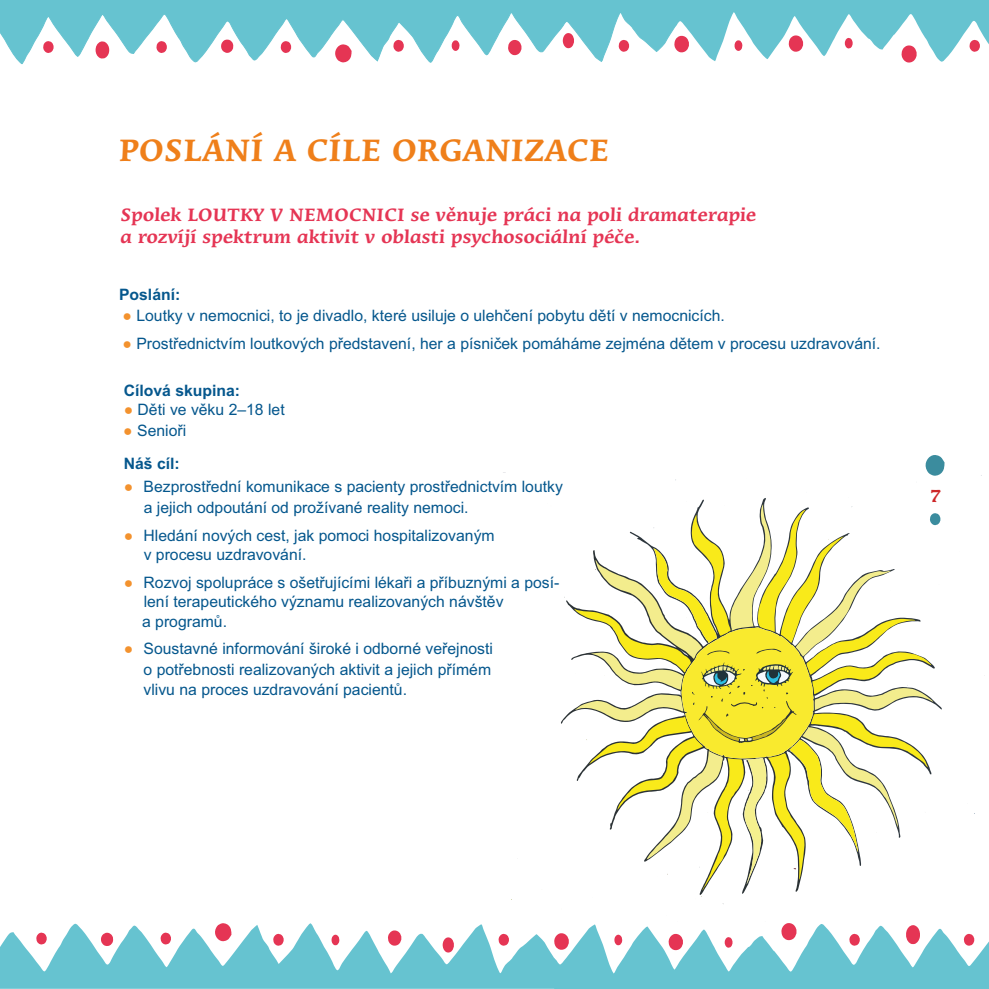
<style>
.page{position:relative;width:989px;height:989px;background:#fff}
.page>*{position:absolute;margin:0;border:0;box-sizing:border-box;transform-origin:0 0}
.t1{font:700 33.25px "Mirarae TL";color:#ef7f1a}
.t2{font:700 19.25px/21.3px "Mirarae TL";color:#e53554}
.t3{font:700 19.25px "Mirarae TL";color:#cd2628}
.t4{font:15.75px/18.9px "Arial";color:#05578d}
.t5{font:700 15.75px "Arial";color:#05578d}
.s1{color:#f3922e}
</style>
<div class="page">
<svg style="left:0;top:0;width:674px;height:64px;fill:#66c3d0"></svg>
<svg style="left:563px;top:33px;width:12px;height:16px"></svg>
<svg style="left:95px;top:41px;width:14px;height:18px"></svg>
<svg style="left:451px;top:40px;width:9px;height:11px"></svg>
<svg style="left:43px;top:41px;width:11px;height:12px"></svg>
<svg style="left:156px;top:41px;width:12px;height:12px"></svg>
<svg style="left:281px;top:41px;width:11px;height:12px"></svg>
<svg style="left:393px;top:40px;width:11px;height:12px"></svg>
<svg style="left:508px;top:40px;width:14px;height:16px"></svg>
<svg style="left:618px;top:40px;width:12px;height:12px"></svg>
<svg style="left:674px;top:0;width:315px;height:63px"></svg>
<svg style="left:221px;top:40px;width:12px;height:13px"></svg>
<svg style="left:334px;top:44px;width:18px;height:19px"></svg>
<svg style="left:925px;top:455px;width:20px;height:21px"></svg>
<svg style="left:0;top:923px;width:989px;height:66px"></svg>
<svg style="left:561px;top:498px;width:380px;height:406px"></svg>
<h1 class="t1" style="left:118px;top:137px;width:492px">POSLÁNÍ A CÍLE ORGANIZACE</h1>
<p class="t2" style="left:120px;top:206px;width:637px">Spolek LOUTKY V NEMOCNICI se věnuje práci na poli dramaterapie a rozvíjí spektrum aktivit v oblasti psychosociální péče.</p>
<p class="t5" style="left:119px;top:288px;width:63px">Poslání:</p>
<p class="t4" style="left:123px;top:307px;width:604px"><span class="s1">●</span> Loutky v nemocnici, to je divadlo, které usiluje o ulehčení pobytu dětí v nemocnicích.</p>
<p class="t4" style="left:123px;top:335px;width:759px"><span class="s1">●</span> Prostřednictvím loutkových představení, her a písniček pomáháme zejména dětem v procesu uzdravování.</p>
<p class="t5" style="left:124px;top:384px;width:118px">Cílová skupina:</p>
<p class="t4" style="left:124px;top:401px;width:162px"><span class="s1">●</span> Děti ve věku 2–18 let</p>
<p class="t4" style="left:123px;top:422px;width:64px"><span class="s1">●</span> Senioři</p>
<p class="t5" style="left:124px;top:457px;width:58px">Náš cíl:</p>
<p class="t4" style="left:144px;top:477px;width:421px;line-height:21px;text-indent:-20px"><span class="s1">●</span> Bezprostřední komunikace s pacienty prostřednictvím loutky a jejich odpoutání od prožívané reality nemoci.</p>
<p class="t4" style="left:144px;top:527px;width:352px;text-indent:-20px"><span class="s1">●</span> Hledání nových cest, jak pomoci hospitalizovaným v procesu uzdravování.</p>
<p class="t4" style="left:144px;top:574px;width:417px;text-indent:-20px"><span class="s1">●</span> Rozvoj spolupráce s ošetřujícími lékaři a příbuznými a posí&shy;lení terapeutického významu realizovaných návštěv</p>
<p class="t4" style="left:142px;top:614px;width:86px">a programů.</p>
<p class="t4" style="left:144px;top:640px;width:351px;line-height:20.7px;text-align:justify;text-indent:-20px"><span class="s1">●</span> Soustavné informování široké i odborné veřejnosti o potřebnosti realizovaných aktivit a jejich přímém vlivu na proces uzdravování pacientů.</p>
<p class="t3" style="left:929px;top:488px;width:13px">7</p>
</div>
